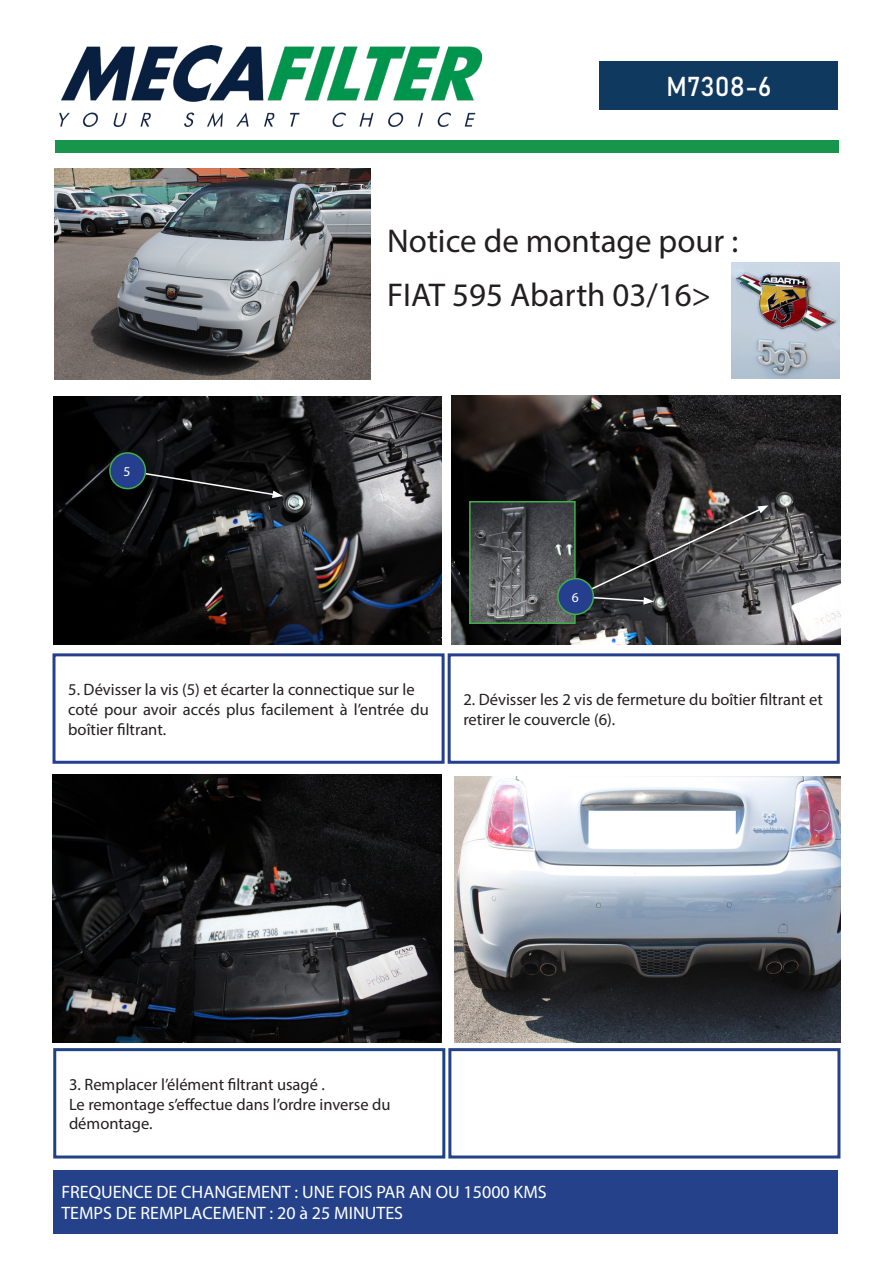
<style>
.page{position:relative;width:893px;height:1263px;background:#fff}
.page>*{position:absolute;margin:0;border:0;box-sizing:border-box;transform-origin:0 0}
.t1{font:33px "Myriad Pro";color:#231f20}
.t2{font:27px "Bahnschrift";color:#fff}
.t3{font:18px "Myriad Pro";color:#fff}
.test{font:16.5px/19.8px "Myriad Pro";color:#231f20}
.t4{font:13.65px "Myriad Pro";color:#fff}
</style>
<div class="page">
<img style="left:54px;top:168px;width:316px;height:211px">
<img style="left:60px;top:45px;width:421px;height:81px">
<img style="left:52px;top:775px;width:390px;height:267px">
<img style="left:451px;top:395px;width:389px;height:250px">
<div style="left:56px;top:141px;width:783px;height:12px;background:#16954b"></div>
<div style="left:600px;top:62px;width:238px;height:48px;background:#103960"></div>
<div style="left:52px;top:653px;width:393px;height:111px;border:3px solid #253f8e"></div>
<div style="left:53px;top:1048px;width:392px;height:110px;border:3px solid #1f4287"></div>
<div style="left:448px;top:653px;width:392px;height:111px;border:3px solid #253f8e"></div>
<div style="left:448px;top:1048px;width:392px;height:110px;background:#fff;border:3px solid #24418a"></div>
<div style="left:53px;top:1170px;width:785px;height:63px;background:#24418a"></div>
<img style="left:731px;top:263px;width:109px;height:115px">
<img style="left:54px;top:396px;width:388px;height:249px">
<img style="left:472px;top:504px;width:101px;height:117px">
<div style="left:469px;top:501px;width:107px;height:123px;border:2px solid #40ae49"></div>
<img style="left:455px;top:777px;width:385px;height:265px">
<svg style="left:126px;top:469px;width:157px;height:29px"></svg>
<div style="left:110px;top:453px;width:35px;height:36px;background:#253f8e;border-radius:50%"></div>
<div style="left:109px;top:452px;width:37px;height:37px;border:2px solid #40ae49;border-radius:50%"></div>
<svg style="left:574px;top:505px;width:195px;height:100px"></svg>
<div style="left:558px;top:579px;width:35px;height:35px;background:#253f8e;border-radius:50%"></div>
<div style="left:557px;top:578px;width:37px;height:37px;border:2px solid #40ae49;border-radius:50%"></div>
<p class="t2" style="left:666px;top:70px;width:107px">M7308-6</p>
<p class="t4" style="left:124px;top:463px;width:8px">5</p>
<p class="t1" style="left:387px;top:221px;width:353px">Notice de montage pour :</p>
<p class="t1" style="left:387px;top:275px;width:326px">FIAT 595 Abarth 03/16&gt;</p>
<p class="t4" style="left:572px;top:589px;width:8px">6</p>
<p class="test" style="left:68px;top:679px;width:348px">5. Dévisser la vis (5) et écarter la connectique sur le</p>
<p class="test" style="left:68px;top:699px;width:362px">coté pour avoir accés plus facilement à l’entrée du boîtier filtrant.</p>
<p class="test" style="left:463px;top:689px;width:361px">2. Dévisser les 2 vis de fermeture du boîtier filtrant et</p>
<p class="test" style="left:463px;top:709px;width:153px">retirer le couvercle (6).</p>
<p class="test" style="left:69px;top:1074px;width:257px">3. Remplacer l’élément filtrant usagé .</p>
<p class="test" style="left:69px;top:1094px;width:323px">Le remontage s’effectue dans l’ordre inverse du</p>
<p class="test" style="left:69px;top:1113px;width:85px">démontage.</p>
<p class="t3" style="left:61px;top:1180px;width:487px">FREQUENCE DE CHANGEMENT : UNE FOIS PAR AN OU 15000 KMS</p>
<p class="t3" style="left:61px;top:1202px;width:343px">TEMPS DE REMPLACEMENT : 20 à 25 MINUTES</p>
</div>
